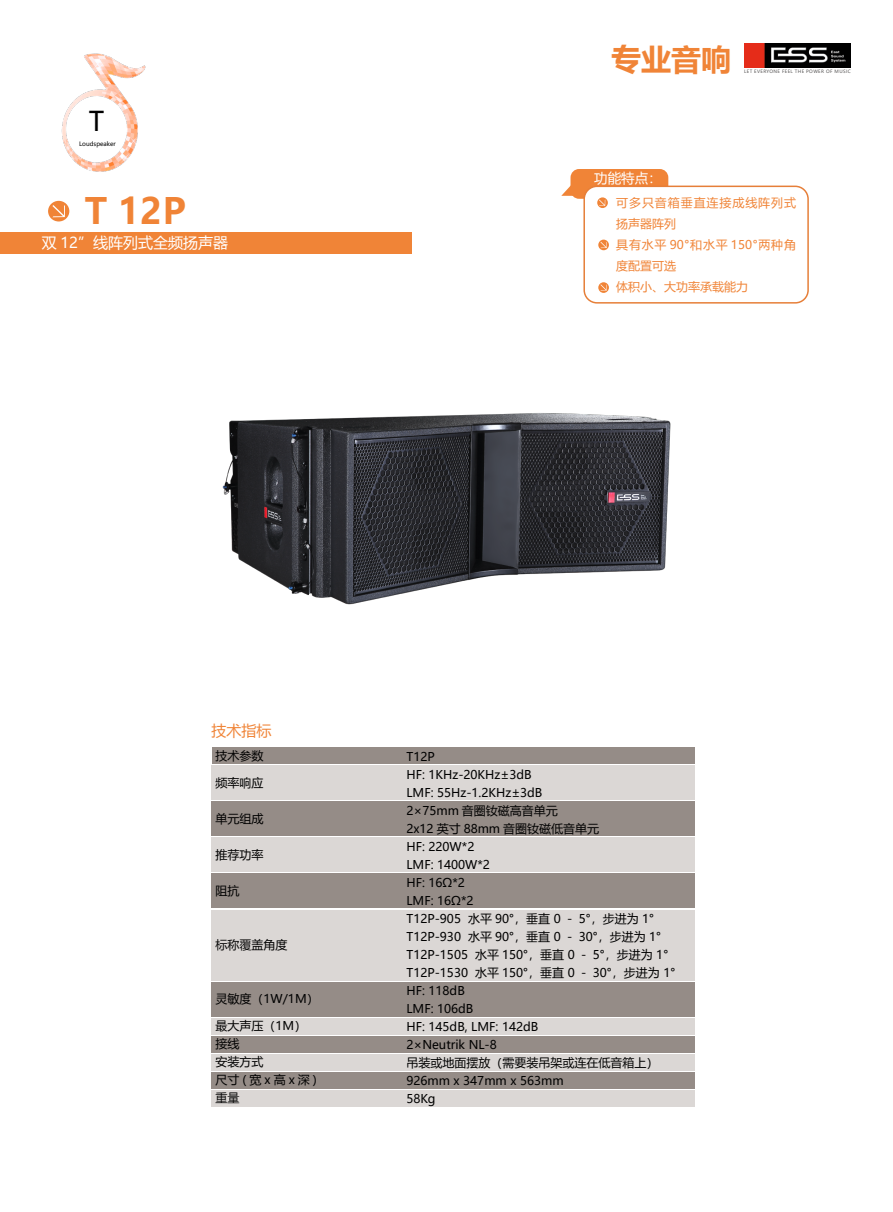
<style>
.page{position:relative;width:893px;height:1212px;background:#fff}
.page>*{position:absolute;margin:0;border:0;box-sizing:border-box;transform-origin:0 0}
.t1{font:700 36px "Microsoft Ya Hei";color:#f08437}
.t2{font:700 30px "Microsoft Ya Hei";color:#f08437}
.t3{font:27px "Microsoft Ya Hei";color:#000}
.t4{font:15px "Microsoft Ya Hei";color:#fff}
.t5{font:15px "Microsoft Ya Hei";color:#f08437}
.t6{font:13.5px "Microsoft Ya Hei";color:#fff}
.t7{font:12px/18px "Microsoft Ya Hei";color:#000}
.t8{font:12px/21px "Microsoft Ya Hei";letter-spacing:.065em;color:#f08437}
.t9{font:6px "Microsoft Ya Hei";color:#000}
.t10{font:4.5px "Microsoft Ya Hei";letter-spacing:.08em;color:#595757}
</style>
<div class="page">
<img style="left:61px;top:53px;width:85px;height:119px">
<img style="left:744px;top:43px;width:106px;height:24px">
<div style="left:0;top:232px;width:412px;height:22px;background:#f08437"></div>
<div style="left:48px;top:201px;width:21px;height:20px;background:#f08437;border-radius:50%"></div>
<svg style="left:52px;top:205px;width:13px;height:12px"></svg>
<div style="left:212px;top:747px;width:191px;height:17px;background:#958c87"></div>
<div style="left:404px;top:747px;width:291px;height:17px;background:#958c87"></div>
<div style="left:404px;top:1036px;width:291px;height:17px;background:#958c87"></div>
<div style="left:212px;top:1036px;width:191px;height:17px;background:#958c87"></div>
<div style="left:404px;top:1072px;width:291px;height:17px;background:#958c87"></div>
<div style="left:212px;top:1072px;width:191px;height:17px;background:#958c87"></div>
<div style="left:404px;top:873px;width:291px;height:35px;background:#958c87"></div>
<div style="left:212px;top:873px;width:191px;height:35px;background:#958c87"></div>
<div style="left:404px;top:982px;width:291px;height:34px;background:#958c87"></div>
<div style="left:212px;top:982px;width:191px;height:34px;background:#958c87"></div>
<div style="left:404px;top:801px;width:291px;height:35px;background:#958c87"></div>
<div style="left:212px;top:801px;width:191px;height:35px;background:#958c87"></div>
<div style="left:404px;top:765px;width:291px;height:35px;background:#dbd7d5"></div>
<div style="left:212px;top:765px;width:191px;height:35px;background:#dbd7d5"></div>
<div style="left:404px;top:1054px;width:291px;height:17px;background:#dbd7d5"></div>
<div style="left:212px;top:1054px;width:191px;height:17px;background:#dbd7d5"></div>
<div style="left:404px;top:1090px;width:291px;height:17px;background:#dbd7d5"></div>
<div style="left:212px;top:1090px;width:191px;height:17px;background:#dbd7d5"></div>
<div style="left:404px;top:910px;width:291px;height:70px;background:#dbd7d5"></div>
<div style="left:212px;top:910px;width:191px;height:70px;background:#dbd7d5"></div>
<div style="left:404px;top:1018px;width:291px;height:16px;background:#dbd7d5"></div>
<div style="left:212px;top:1018px;width:191px;height:16px;background:#dbd7d5"></div>
<div style="left:404px;top:837px;width:291px;height:35px;background:#dbd7d5"></div>
<div style="left:212px;top:837px;width:191px;height:35px;background:#dbd7d5"></div>
<div style="left:570px;top:169px;width:98px;height:30px;background:#f08437;border-radius:9px"></div>
<svg style="left:561px;top:184px;width:12px;height:12px"></svg>
<div style="left:584px;top:186px;width:224px;height:117px;background:#fff;border-radius:13px"></div>
<div style="left:583px;top:186px;width:226px;height:118px;border:2px solid #e67f39;border-radius:13px"></div>
<svg style="left:597px;top:197px;width:11px;height:11px"></svg>
<svg style="left:599px;top:200px;width:6px;height:6px"></svg>
<div style="left:598px;top:240px;width:11px;height:10px;background:#f08437;border-radius:50%"></div>
<svg style="left:600px;top:242px;width:7px;height:6px"></svg>
<svg style="left:598px;top:282px;width:11px;height:11px"></svg>
<svg style="left:600px;top:284px;width:7px;height:7px"></svg>
<img style="left:223px;top:413px;width:447px;height:192px">
<h3 class="t3" style="left:89px;top:103px;width:17px">T</h3>
<p class="t9" style="left:79px;top:139px;width:38px">Loudspeaker</p>
<h1 class="t1" style="left:85px;top:186px;width:103px">T 12P</h1>
<p class="t4" style="left:42px;top:233px;width:188px">双 12”线阵列式全频扬声器</p>
<h2 class="t2" style="left:611px;top:38px;width:121px">专业音响</h2>
<p class="t10" style="left:744px;top:69px;width:108px">LET EVERYONE FEEL THE POWER OF MUSIC</p>
<p class="t6" style="left:594px;top:169px;width:69px">功能特点：</p>
<p class="t8" style="left:616px;top:192px;width:181px">可多只音箱垂直连接成线阵列式扬声器阵列<br>具有水平 90°和水平 150°两种角度配置可选<br>体积小、大功率承载能力</p>
<p class="t5" style="left:212px;top:720px;width:61px">技术指标</p>
<p class="t7" style="left:216px;top:746px;width:49px">技术参数</p>
<p class="t7" style="left:216px;top:773px;width:49px">频率响应</p>
<p class="t7" style="left:216px;top:809px;width:49px">单元组成</p>
<p class="t7" style="left:216px;top:845px;width:49px">推荐功率</p>
<p class="t7" style="left:216px;top:881px;width:25px">阻抗</p>
<p class="t7" style="left:216px;top:935px;width:73px">标称覆盖角度</p>
<p class="t7" style="left:216px;top:989px;width:105px">灵敏度（1W/1M）</p>
<p class="t7" style="left:216px;top:1016px;width:103px">最大声压（1M）接线<br>安装方式<br>尺寸(宽x高x深)重量</p>
<p class="t7" style="left:406px;top:747px;width:270px">T12P<br>HF: 1KHz-20KHz±3dB<br>LMF: 55Hz-1.2KHz±3dB<br>2×75mm 音圈钕磁高音单元<br>2x12 英寸 88mm 音圈钕磁低音单元<br>HF: 220W*2<br>LMF: 1400W*2<br>HF: 16Ω*2<br>LMF: 16Ω*2<br>T12P-905 水平 90°，垂直 0 － 5°，步进为 1°<br>T12P-930 水平 90°，垂直 0 － 30°，步进为 1°<br>T12P-1505 水平 150°，垂直 0 － 5°，步进为 1°<br>T12P-1530 水平 150°，垂直 0 － 30°，步进为 1°<br>HF: 118dB<br>LMF: 106dB<br>HF: 145dB, LMF: 142dB<br>2×Neutrik NL-8<br>吊装或地面摆放（需要装吊架或连在低音箱上）<br>926mm x 347mm x 563mm<br>58Kg</p>
</div>
